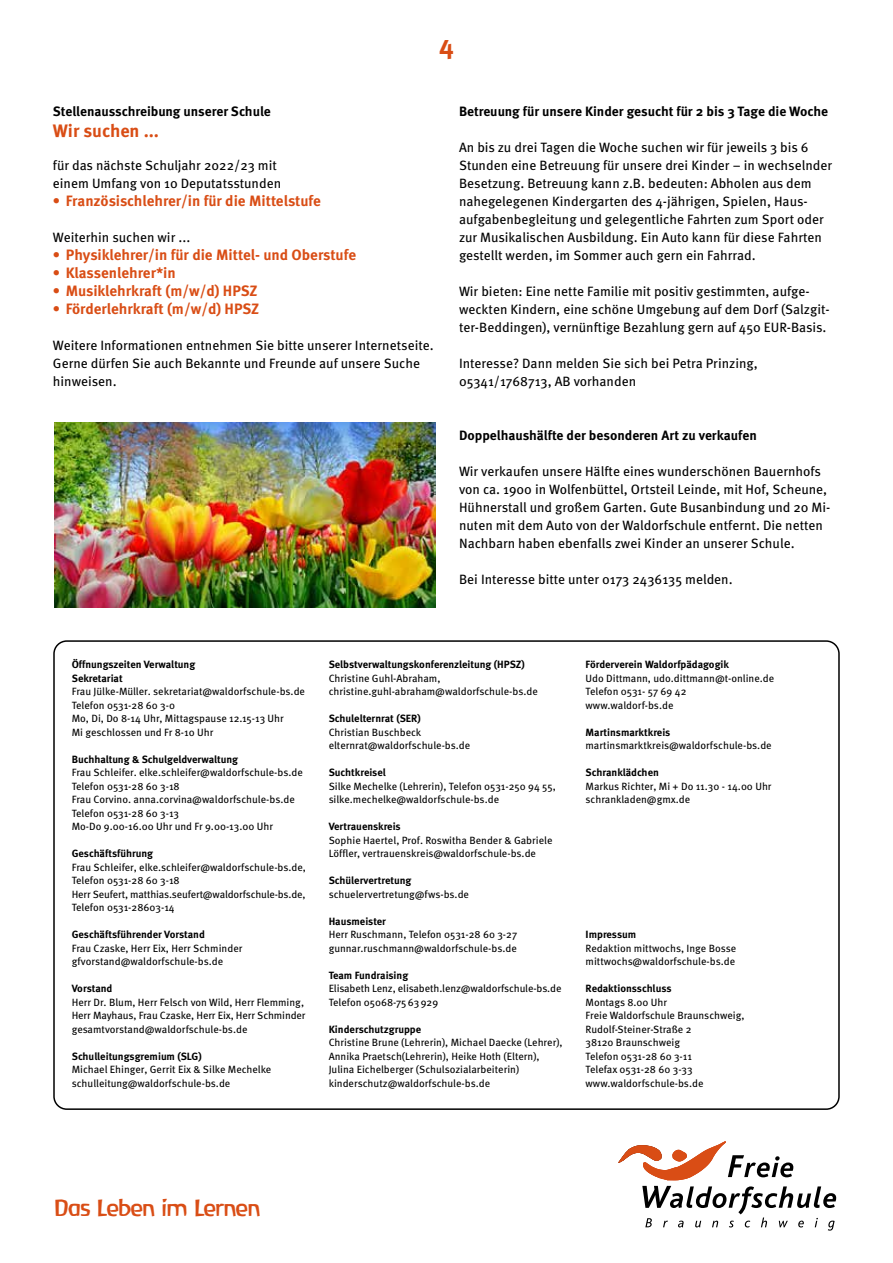
<style>
.page{position:relative;width:893px;height:1263px;background:#fff}
.page>*{position:absolute;margin:0;border:0;box-sizing:border-box;transform-origin:0 0}
.t1{font:700 27px "Meta Hebrew";color:#d94d15}
.t2{font:22.5px "Baar Antropos Aidfont";letter-spacing:-.045em;color:#d94d15}
.t3{font:700 18px "Meta Hebrew";color:#d94d15}
.t4{font:700 15px "Meta Hebrew";letter-spacing:-.005em;color:#d94d15}
.t5{font:13.5px/18px "Meta Hebrew";color:#000}
.t6{font:700 13.5px "Meta Hebrew";letter-spacing:-.005em;color:#000}
.t7{font:10.5px/13.5px "Meta Hebrew";color:#000}
.t8{font:700 10.5px/13.5px "Meta Hebrew";letter-spacing:-.005em;color:#000}
</style>
<div class="page">
<svg style="left:642px;top:1186px;width:194px;height:44px"></svg>
<svg style="left:618px;top:1141px;width:175px;height:39px"></svg>
<img style="left:54px;top:422px;width:381px;height:186px">
<h1 class="t1" style="left:439px;top:28px;width:16px">4</h1>
<p class="t6" style="left:53px;top:103px;width:219px">Stellenausschreibung unserer Schule</p>
<h3 class="t3" style="left:53px;top:119px;width:108px">Wir suchen ...</h3>
<p class="t5" style="left:53px;top:157px;width:230px">für das nächste Schuljahr 2022/23 mit einem Umfang von 10 Deputatsstunden</p>
<h3 class="t4" style="left:53px;top:191px;width:269px">• Französischlehrer/in für die Mittelstufe</h3>
<p class="t5" style="left:53px;top:229px;width:139px">Weiterhin suchen wir ...</p>
<h3 class="t4" style="left:53px;top:245px;width:305px">• Physiklehrer/in für die Mittel- und Oberstufe</h3>
<h3 class="t4" style="left:53px;top:263px;width:124px">• Klassenlehrer*in</h3>
<h3 class="t4" style="left:53px;top:281px;width:206px">• Musiklehrkraft (m/w/d) HPSZ</h3>
<h3 class="t4" style="left:53px;top:299px;width:208px">• Förderlehrkraft (m/w/d) HPSZ</h3>
<p class="t5" style="left:53px;top:337px;width:382px">Weitere Informationen entnehmen Sie bitte unserer Internetseite.<br>Gerne dürfen Sie auch Bekannte und Freunde auf unsere Suche hinweisen.</p>
<p class="t6" style="left:459px;top:103px;width:371px">Betreuung für unsere Kinder gesucht für 2 bis 3 Tage die Woche</p>
<p class="t5" style="left:459px;top:139px;width:375px">An bis zu drei Tagen die Woche suchen wir für jeweils 3 bis 6<br>Stunden eine Betreuung für unsere drei Kinder – in wechselnder Besetzung. Betreuung kann z.B. bedeuten: Abholen aus dem nahegelegenen Kindergarten des 4-jährigen, Spielen, Haus&shy;aufgabenbegleitung und gelegentliche Fahrten zum Sport oder zur Musikalischen Ausbildung. Ein Auto kann für diese Fahrten gestellt werden, im Sommer auch gern ein Fahrrad.</p>
<p class="t5" style="left:459px;top:283px;width:372px">Wir bieten: Eine nette Familie mit positiv gestimmten, aufge&shy;weckten Kindern, eine schöne Umgebung auf dem Dorf (Salzgit&shy;ter-Beddingen), vernünftige Bezahlung gern auf 450 EUR-Basis.</p>
<p class="t5" style="left:459px;top:355px;width:300px">Interesse? Dann melden Sie sich bei Petra Prinzing,<br>05341/1768713, AB vorhanden</p>
<p class="t6" style="left:459px;top:427px;width:299px">Doppelhaushälfte der besonderen Art zu verkaufen</p>
<p class="t5" style="left:459px;top:463px;width:373px">Wir verkaufen unsere Hälfte eines wunderschönen Bauernhofs von ca. 1900 in Wolfenbüttel, Ortsteil Leinde, mit Hof, Scheune, Hühnerstall und großem Garten. Gute Busanbindung und 20 Mi&shy;nuten mit dem Auto von der Waldorfschule entfernt. Die netten Nachbarn haben ebenfalls zwei Kinder an unserer Schule.</p>
<p class="t5" style="left:459px;top:571px;width:275px">Bei Interesse bitte unter 0173 2436135 melden.</p>
<p class="t8" style="left:72px;top:658px;width:125px">Öffnungszeiten Verwaltung<br>Sekretariat</p>
<p class="t7" style="left:72px;top:685px;width:235px">Frau Jülke-Müller. sekretariat@waldorfschule-bs.de Telefon 0531-28 60 3-0<br>Mo, Di, Do 8-14 Uhr, Mittagspause 12.15-13 Uhr<br>Mi geschlossen und Fr 8-10 Uhr</p>
<p class="t8" style="left:72px;top:753px;width:168px">Buchhaltung &amp; Schulgeldverwaltung</p>
<p class="t7" style="left:72px;top:766px;width:233px">Frau Schleifer. elke.schleifer@waldorfschule-bs.de Telefon 0531-28 60 3-18<br>Frau Corvino. anna.corvina@waldorfschule-bs.de Telefon 0531-28 60 3-13<br>Mo-Do 9.00-16.00 Uhr und Fr 9.00-13.00 Uhr</p>
<p class="t8" style="left:72px;top:847px;width:83px">Geschäftsführung</p>
<p class="t7" style="left:72px;top:861px;width:236px">Frau Schleifer, elke.schleifer@waldorfschule-bs.de, Telefon 0531-28 60 3-18<br>Herr Seufert, matthias.seufert@waldorfschule-bs.de, Telefon 0531-28603-14</p>
<p class="t8" style="left:72px;top:928px;width:135px">Geschäftsführender Vorstand</p>
<p class="t7" style="left:72px;top:942px;width:172px">Frau Czaske, Herr Eix, Herr Schminder gfvorstand@waldorfschule-bs.de</p>
<p class="t8" style="left:72px;top:982px;width:42px">Vorstand</p>
<p class="t7" style="left:72px;top:996px;width:235px">Herr Dr. Blum, Herr Felsch von Wild, Herr Flemming,<br>Herr Mayhaus, Frau Czaske, Herr Eix, Herr Schminder gesamtvorstand@waldorfschule-bs.de</p>
<p class="t8" style="left:72px;top:1050px;width:131px">Schulleitungsgremium (SLG)</p>
<p class="t7" style="left:72px;top:1063px;width:201px">Michael Ehinger, Gerrit Eix &amp; Silke Mechelke schulleitung@waldorfschule-bs.de</p>
<p class="t8" style="left:329px;top:658px;width:198px">Selbstverwaltungskonferenzleitung (HPSZ)</p>
<p class="t7" style="left:329px;top:672px;width:211px">Christine Guhl-Abraham, christine.guhl-abraham@waldorfschule-bs.de</p>
<p class="t8" style="left:329px;top:712px;width:94px">Schulelternrat (SER)</p>
<p class="t7" style="left:329px;top:726px;width:143px">Christian Buschbeck elternrat@waldorfschule-bs.de</p>
<p class="t8" style="left:329px;top:766px;width:59px">Suchtkreisel</p>
<p class="t7" style="left:329px;top:780px;width:229px">Silke Mechelke (Lehrerin), Telefon 0531-250 94 55, silke.mechelke@waldorfschule-bs.de</p>
<p class="t8" style="left:329px;top:820px;width:74px">Vertrauenskreis</p>
<p class="t7" style="left:329px;top:834px;width:225px">Sophie Haertel, Prof. Roswitha Bender &amp; Gabriele<br>Löffler, vertrauenskreis@waldorfschule-bs.de</p>
<p class="t8" style="left:329px;top:874px;width:84px">Schülervertretung</p>
<p class="t7" style="left:329px;top:888px;width:142px">schuelervertretung@fws-bs.de</p>
<p class="t8" style="left:329px;top:915px;width:59px">Hausmeister</p>
<p class="t7" style="left:329px;top:928px;width:190px">Herr Ruschmann, Telefon 0531-28 60 3-27 gunnar.ruschmann@waldorfschule-bs.de</p>
<p class="t8" style="left:329px;top:969px;width:81px">Team Fundraising</p>
<p class="t7" style="left:329px;top:982px;width:234px">Elisabeth Lenz, elisabeth.lenz@waldorfschule-bs.de<br>Telefon 05068-7563929</p>
<p class="t8" style="left:329px;top:1023px;width:94px">Kinderschutzgruppe</p>
<p class="t7" style="left:329px;top:1036px;width:235px">Christine Brune (Lehrerin), Michael Daecke (Lehrer), Annika Praetsch(Lehrerin), Heike Hoth (Eltern), Julina Eichelberger (Schulsozialarbeiterin) kinderschutz@waldorfschule-bs.de</p>
<p class="t8" style="left:586px;top:658px;width:145px">Förderverein Waldorfpädagogik</p>
<p class="t7" style="left:586px;top:672px;width:190px">Udo Dittmann, udo.dittmann@t-online.de<br>Telefon 0531- 57 69 42 www.waldorf-bs.de</p>
<p class="t8" style="left:586px;top:726px;width:86px">Martinsmarktkreis</p>
<p class="t7" style="left:586px;top:739px;width:188px">martinsmarktkreis@waldorfschule-bs.de</p>
<p class="t8" style="left:586px;top:766px;width:75px">Schranklädchen</p>
<p class="t7" style="left:586px;top:780px;width:188px">Markus Richter, Mi + Do 11.30 - 14.00 Uhr schrankladen@gmx.de</p>
<p class="t8" style="left:586px;top:928px;width:52px">Impressum</p>
<p class="t7" style="left:586px;top:942px;width:152px">Redaktion mittwochs, Inge Bosse mittwochs@waldorfschule-bs.de</p>
<p class="t8" style="left:586px;top:982px;width:88px">Redaktionsschluss</p>
<p class="t7" style="left:586px;top:996px;width:160px">Montags 8.00 Uhr<br>Freie Waldorfschule Braunschweig,<br>Rudolf-Steiner-Straße 2<br>38120 Braunschweig<br>Telefon 0531-28 60 3-11<br>Telefax 0531-28 60 3-33 www.waldorfschule-bs.de</p>
<h2 class="t2" style="left:54px;top:1194px;width:208px">Das Leben im Lernen</h2>
</div>
